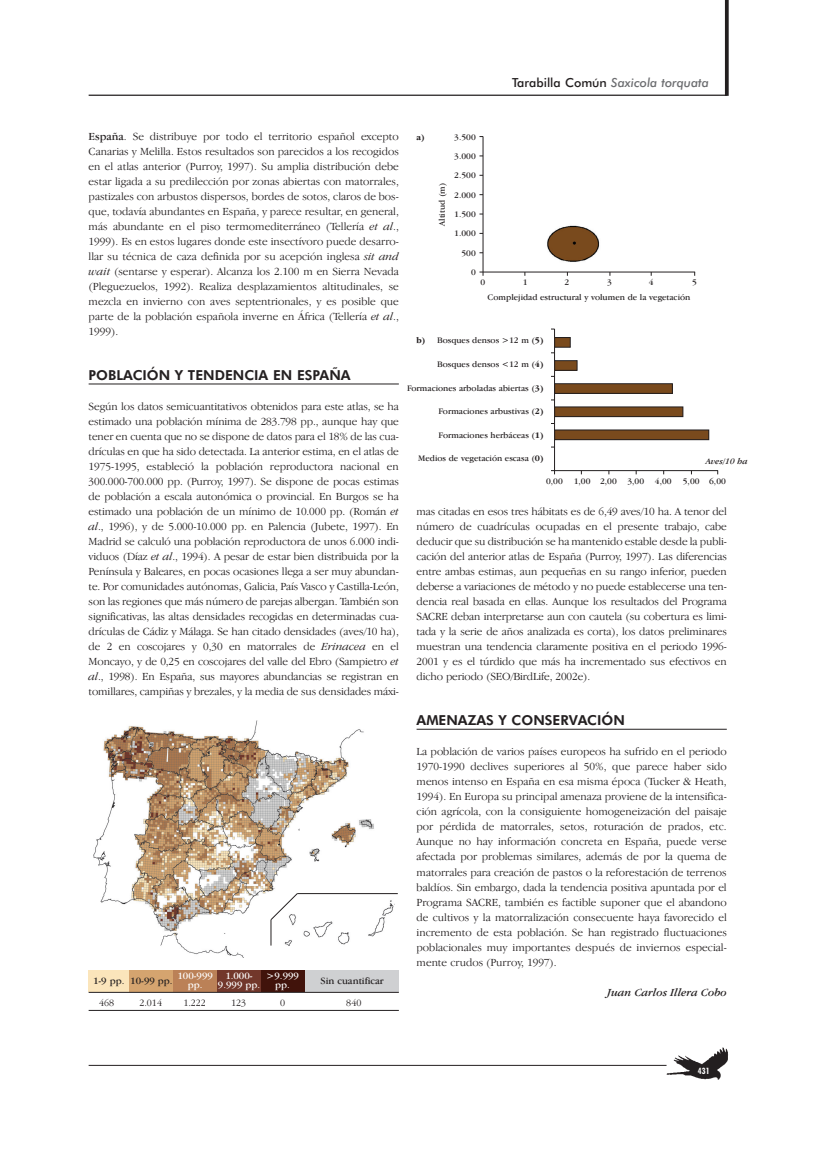
<style>
.page{position:relative;width:819px;height:1156px;background:#fff}
.page>*{position:absolute;margin:0;border:0;box-sizing:border-box;transform-origin:0 0}
.t1{font:800 13.75px "Futura BT";color:#231f20}
.t2{font:italic 500 12.5px "Futura BT";color:#6c6d70}
.t3{font:300 11.25px/15px "Garamond IT Cby BT";letter-spacing:-.01em;color:#231f20;text-align:justify}
.t4{font:italic 11.25px "Garamond IT Cby BT";color:#231f20}
.t5{font:10px/8.8px "Garamond IT Cby BT";color:#fff;text-align:center}
.t6{font:10px "Garamond IT Cby BT";color:#231f20}
.t7{font:300 10px "Garamond IT Cby BT";color:#231f20}
.t8{font:8.75px "Garamond IT Cby BT";color:#231f20}
.t9{font:italic 8.75px "Garamond IT Cby BT";color:#231f20}
.t10{font:700 8.75px "Garamond IT Cby BT";color:#231f20}
.t11{font:700 condensed 8.75px "Futura BT";color:#fff}
.s1{font-style:normal;color:#231f20}
.s2{font-weight:400}
.s3{font-style:italic}
.s4{font-weight:700}
</style>
<div class="page">
<div style="left:89px;top:970px;width:310px;height:22px;background:#cfd0d2"></div>
<div style="left:89px;top:970px;width:215px;height:22px;background:#41130b"></div>
<div style="left:89px;top:970px;width:171px;height:22px;background:#72372b"></div>
<div style="left:89px;top:970px;width:127px;height:22px;background:#bb8157"></div>
<div style="left:89px;top:970px;width:84px;height:22px;background:#d5a46f"></div>
<div style="left:89px;top:970px;width:40px;height:22px;background:#fbe5bb"></div>
<hr style="left:89px;top:991px;width:310px;height:1px;background:#231f20">
<hr style="left:89px;top:1009px;width:310px;height:1px;background:#231f20">
<hr style="left:89px;top:1064px;width:577px;height:1px;background:#231f20">
<img style="left:663px;top:1047px;width:65px;height:33px">
<img style="left:93px;top:720px;width:302px;height:236px">
<hr style="left:89px;top:383px;width:310px;height:1px;background:#231f20">
<hr style="left:416px;top:728px;width:310px;height:1px;background:#231f20">
<hr style="left:725px;top:0;width:3px;height:96px;background:#231f20">
<hr style="left:89px;top:95px;width:637px;height:1px;background:#231f20">
<img style="left:547px;top:225px;width:53px;height:27px">
<hr style="left:551px;top:470px;width:167px;height:1px;background:#231f20">
<hr style="left:554px;top:329px;width:1px;height:145px;background:#231f20">
<svg style="left:479px;top:252px;width:230px;height:188px"></svg>
<hr style="left:482px;top:136px;width:1px;height:140px;background:#231f20">
<svg style="left:270px;top:892px;width:28px;height:53px"></svg>
<hr style="left:297px;top:893px;width:101px;height:1px;background:#231f20">
<p class="t2" style="left:512px;top:78px;width:198px"><span class="s1">Tarabilla Común</span> Saxicola torquata</p>
<p class="t3" style="left:89px;top:130px;width:312px"><span class="s2">España</span>. Se distribuye por todo el territorio español excepto Canarias y Melilla. Estos resultados son parecidos a los recogidos en el atlas anterior (Purroy, 1997). Su amplia distribución debe estar ligada a su predilección por zonas abiertas con matorrales, pastizales con arbustos dispersos, bordes de sotos, claros de bos&shy;que, todavía abundantes en España, y parece resultar, en general, más abundante en el piso termomediterráneo (Tellería <span class="s3">et al</span>., 1999). Es en estos lugares donde este insectívoro puede desarro&shy;llar su técnica de caza definida por su acepción inglesa <span class="s3">sit and wait</span> (sentarse y esperar). Alcanza los 2.100 m en Sierra Nevada (Pleguezuelos, 1992). Realiza desplazamientos altitudinales, se mezcla en invierno con aves septentrionales, y es posible que parte de la población española inverne en África (Tellería <span class="s3">et al</span>., 1999).</p>
<p class="t1" style="left:89px;top:369px;width:263px">POBLACIÓN Y TENDENCIA EN ESPAÑA</p>
<p class="t3" style="left:89px;top:400px;width:312px">Según los datos semicuantitativos obtenidos para este atlas, se ha estimado una población mínima de 283.798 pp., aunque hay que tener en cuenta que no se dispone de datos para el 18% de las cua&shy;drículas en que ha sido detectada. La anterior estima, en el atlas de 1975-1995, estableció la población reproductora nacional en 300.000-700.000 pp. (Purroy, 1997). Se dispone de pocas estimas de población a escala autonómica o provincial. En Burgos se ha estimado una población de un mínimo de 10.000 pp. (Román <span class="s3">et al</span>., 1996), y de 5.000-10.000 pp. en Palencia (Jubete, 1997). En Madrid se calculó una población reproductora de unos 6.000 indi&shy;viduos (Díaz <span class="s3">et al</span>., 1994). A pesar de estar bien distribuida por la Península y Baleares, en pocas ocasiones llega a ser muy abundan&shy;te. Por comunidades autónomas, Galicia, País Vasco y Castilla-León, son las regiones que más número de parejas albergan. También son significativas, las altas densidades recogidas en determinadas cua&shy;drículas de Cádiz y Málaga. Se han citado densidades (aves/10 ha), de 2 en coscojares y 0,30 en matorrales de <span class="s3">Erinacea</span> en el Moncayo, y de 0,25 en coscojares del valle del Ebro (Sampietro <span class="s3">et al</span>., 1998). En España, sus mayores abundancias se registran en tomillares, campiñas y brezales, y la media de sus densidades máxi-</p>
<p class="t6" style="left:93px;top:977px;width:81px">1-9 pp. 10-99 pp.</p>
<p class="t5" style="left:177px;top:972px;width:37px">100-999 pp.</p>
<p class="t5" style="left:218px;top:972px;width:44px">1.000-<br>9.999 pp.</p>
<p class="t5" style="left:266px;top:972px;width:34px">&gt;9.999 pp.</p>
<p class="t6" style="left:320px;top:976px;width:65px">Sin cuantificar</p>
<p class="t7" style="left:99px;top:998px;width:17px">468</p>
<p class="t7" style="left:139px;top:998px;width:24px">2.014</p>
<p class="t7" style="left:183px;top:998px;width:24px">1.222</p>
<p class="t7" style="left:231px;top:998px;width:17px">123</p>
<p class="t7" style="left:280px;top:998px;width:7px">0</p>
<p class="t7" style="left:346px;top:998px;width:17px">840</p>
<p class="t10" style="left:416px;top:133px;width:10px">a)</p>
<p class="t8" style="left:454px;top:133px;width:23px">3.500</p>
<p class="t8" style="left:454px;top:153px;width:23px">3.000</p>
<p class="t8" style="left:454px;top:172px;width:23px">2.500</p>
<p class="t8" style="left:438px;top:226px;width:44px;rotate:-90deg">Altitud (m)</p>
<p class="t8" style="left:454px;top:191px;width:23px">2.000</p>
<p class="t8" style="left:454px;top:211px;width:23px">1.500</p>
<p class="t8" style="left:454px;top:230px;width:23px">1.000</p>
<p class="t8" style="left:461px;top:249px;width:16px">500</p>
<p class="t8" style="left:471px;top:269px;width:6px">0</p>
<p class="t8" style="left:480px;top:279px;width:6px">0</p>
<p class="t8" style="left:522px;top:279px;width:6px">1</p>
<p class="t8" style="left:564px;top:279px;width:6px">2</p>
<p class="t8" style="left:607px;top:279px;width:6px">3</p>
<p class="t8" style="left:648px;top:279px;width:6px">4</p>
<p class="t8" style="left:692px;top:279px;width:6px">5</p>
<p class="t8" style="left:487px;top:294px;width:204px">Complejidad estructural y volumen de la vegetación</p>
<p class="t10" style="left:416px;top:336px;width:10px">b)</p>
<p class="t8" style="left:437px;top:337px;width:108px">Bosques densos &gt;12 m (<span class="s4">5)</span></p>
<p class="t8" style="left:437px;top:361px;width:108px">Bosques densos &lt;12 m (<span class="s4">4)</span></p>
<p class="t8" style="left:407px;top:384px;width:138px">Formaciones arboladas abiertas (<span class="s4">3)</span></p>
<p class="t8" style="left:438px;top:408px;width:107px">Formaciones arbustivas (<span class="s4">2)</span></p>
<p class="t8" style="left:438px;top:431px;width:106px">Formaciones herbáceas (<span class="s4">1)</span></p>
<p class="t8" style="left:418px;top:455px;width:127px">Medios de vegetación escasa (<span class="s4">0)</span></p>
<p class="t9" style="left:705px;top:457px;width:43px">Aves/10 ha</p>
<p class="t8" style="left:546px;top:477px;width:127px">0,00 1,00 2,00 3,00 4,00</p>
<p class="t8" style="left:682px;top:477px;width:45px">5,00 6,00</p>
<p class="t3" style="left:416px;top:505px;width:312px">mas citadas en esos tres hábitats es de 6,49 aves/10 ha. A tenor del número de cuadrículas ocupadas en el presente trabajo, cabe deducir que su distribución se ha mantenido estable desde la publi&shy;cación del anterior atlas de España (Purroy, 1997). Las diferencias entre ambas estimas, aun pequeñas en su rango inferior, pueden deberse a variaciones de método y no puede establecerse una ten&shy;dencia real basada en ellas. Aunque los resultados del Programa SACRE deban interpretarse aun con cautela (su cobertura es limi&shy;tada y la serie de años analizada es corta), los datos preliminares muestran una tendencia claramente positiva en el periodo 1996- 2001 y es el túrdido que más ha incrementado sus efectivos en dicho periodo (SEO/BirdLife, 2002e).</p>
<p class="t1" style="left:416px;top:714px;width:210px">AMENAZAS Y CONSERVACIÓN</p>
<p class="t3" style="left:416px;top:745px;width:312px">La población de varios países europeos ha sufrido en el periodo 1970-1990 declives superiores al 50%, que parece haber sido menos intenso en España en esa misma época (Tucker &amp; Heath, 1994). En Europa su principal amenaza proviene de la intensifica&shy;ción agrícola, con la consiguiente homogeneización del paisaje por pérdida de matorrales, setos, roturación de prados, etc.<br>Aunque no hay información concreta en España, puede verse afectada por problemas similares, además de por la quema de matorrales para creación de pastos o la reforestación de terrenos baldíos. Sin embargo, dada la tendencia positiva apuntada por el Programa SACRE, también es factible suponer que el abandono de cultivos y la matorralización consecuente haya favorecido el incremento de esta población. Se han registrado fluctuaciones poblacionales muy importantes después de inviernos especial&shy;mente crudos (Purroy, 1997).</p>
<p class="t4" style="left:607px;top:987px;width:121px">Juan Carlos Illera Cobo</p>
<p class="t11" style="left:698px;top:1066px;width:13px">431</p>
</div>
